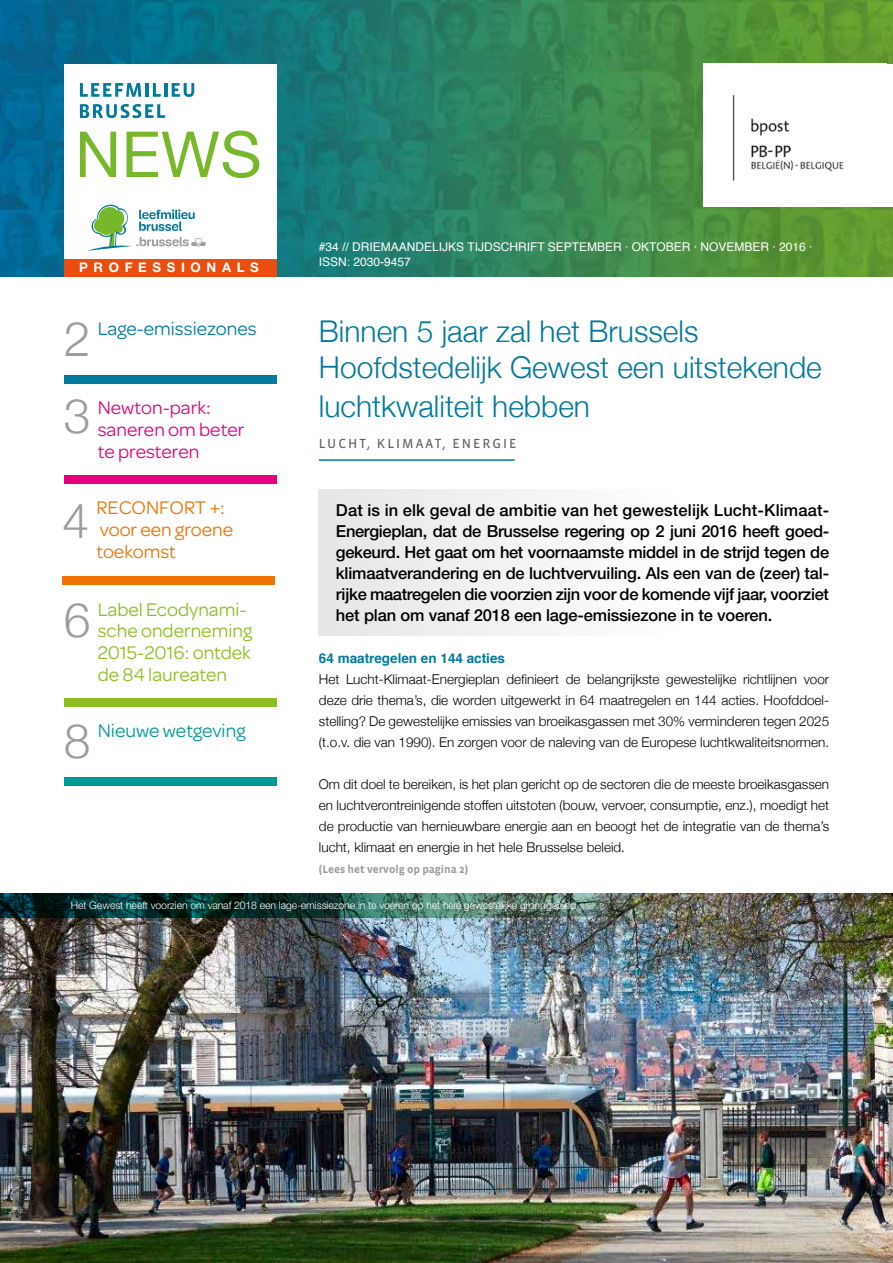
<style>
.page{position:relative;width:893px;height:1263px;background:#fff}
.page>*{position:absolute;margin:0;border:0;box-sizing:border-box;transform-origin:0 0}
.t1{font:300 48px "Helvetica Neue";color:#9d9d9c}
.t2{font:300 30px/36px "Helvetica Neue";color:#007a9d}
.t3{font:19.5px/21.8px "Omnes";color:#8dbe22}
.t4{font:19.5px/21.8px "Omnes";color:#e6007d}
.t5{font:19.5px/21.8px "Omnes";color:#ee7203}
.t6{font:19.5px "Omnes";color:#007a9d}
.t7{font:19.5px "Omnes";color:#009a93}
.t8{font:500 16.5px/21px "Helvetica Neue LT Std";letter-spacing:-.01em;color:#000;text-align:justify}
.t9{font:300 13.5px/21px "Helvetica Neue";color:#000;text-align:justify}
.t10{font:700 13.5px "Helvetica";color:#007a9d}
.t11{font:13.5px "Vista Sans Reg";letter-spacing:.15em;color:#646363}
.t12{font:700 13.2px "Helvetica Neue LT Std";letter-spacing:.43em;color:#fff}
.t13{font:12px/15px "Helvetica";color:#fff}
.t14{font:700 11.25px "Vista Sans";color:#9d9d9c}
.t15{font:300 10.5px "Helvetica Neue LT Std";letter-spacing:-.01em;color:#fff}
</style>
<div class="page">
<div style="left:319px;top:489px;width:359px;height:147px;background:#f2f2f2"></div>
<hr style="left:319px;top:459px;width:196px;height:2px;background:#007a9d">
<div style="left:64px;top:475px;width:212px;height:9px;background:#e6007d"></div>
<div style="left:64px;top:375px;width:212px;height:8px;background:#007a9d"></div>
<div style="left:64px;top:777px;width:212px;height:8px;background:#009a93"></div>
<div style="left:64px;top:698px;width:212px;height:8px;background:#8dbe22"></div>
<div style="left:62px;top:576px;width:213px;height:9px;background:#ee7203"></div>
<img style="left:0;top:0;width:893px;height:276px">
<img style="left:703px;top:64px;width:177px;height:143px">
<div style="left:880px;top:64px;width:13px;height:143px;background:#fff"></div>
<img style="left:0;top:893px;width:893px;height:370px">
<img style="left:0;top:893px;width:709px;height:24px">
<div style="left:64px;top:64px;width:212px;height:212px;background:#fff"></div>
<div style="left:64px;top:259px;width:212px;height:17px;background:#e94e0f"></div>
<svg style="left:80px;top:132px;width:36px;height:45px"></svg>
<svg style="left:126px;top:131px;width:133px;height:47px"></svg>
<svg style="left:88px;top:204px;width:118px;height:47px"></svg>
<svg style="left:80px;top:83px;width:61px;height:14px"></svg>
<hr style="left:145px;top:83px;width:3px;height:14px;background:#007a9d">
<svg style="left:153px;top:83px;width:8px;height:14px"></svg>
<hr style="left:164px;top:83px;width:3px;height:14px;background:#007a9d">
<svg style="left:172px;top:83px;width:22px;height:14px"></svg>
<svg style="left:80px;top:104px;width:85px;height:14px"></svg>
<p class="t12" style="left:79px;top:260px;width:181px">PROFESSIONALS</p>
<h1 class="t1" style="left:64px;top:300px;width:28px">2</h1>
<h3 class="t6" style="left:98px;top:315px;width:160px">Lage-emissiezones</h3>
<h1 class="t1" style="left:64px;top:377px;width:28px">3</h1>
<h3 class="t4" style="left:98px;top:396px;width:148px">Newton-park: saneren om beter te presteren</h3>
<h1 class="t1" style="left:62px;top:482px;width:28px">4</h1>
<h3 class="t5" style="left:96px;top:496px;width:138px">RECONFORT +: voor een groene toekomst</h3>
<h1 class="t1" style="left:64px;top:581px;width:28px">6</h1>
<h3 class="t3" style="left:98px;top:597px;width:156px">Label Ecodynami&shy;sche onderneming<br>2015-2016: ontdek de 84 laureaten</h3>
<h1 class="t1" style="left:64px;top:702px;width:28px">8</h1>
<h3 class="t7" style="left:98px;top:717px;width:149px">Nieuwe wetgeving</h3>
<p class="t13" style="left:319px;top:240px;width:495px">#34 // DRIEMAANDELIJKS TIJDSCHRIFT SEPTEMBER · OKTOBER · NOVEMBER · 2016 ·<br>ISSN: 2030-9457</p>
<h2 class="t2" style="left:319px;top:311px;width:504px">Binnen 5 jaar zal het Brussels<br>Hoofdstedelijk Gewest een uitstekende</h2>
<h2 class="t2" style="left:319px;top:386px;width:273px">luchtkwaliteit hebben</h2>
<p class="t11" style="left:319px;top:437px;width:199px">LUCHT, KLIMAAT, ENERGIE</p>
<p class="t8" style="left:336px;top:499px;width:495px">Dat is in elk geval de ambitie van het gewestelijk Lucht-Klimaat-Energieplan, dat de Brusselse regering op 2 juni 2016 heeft goed&shy;gekeurd. Het gaat om het voornaamste middel in de strijd tegen de klimaatverandering en de luchtvervuiling. Als een van de (zeer) tal&shy;rijke maatregelen die voorzien zijn voor de komende vijf jaar, voorziet het plan om vanaf 2018 een lage-emissiezone in te voeren.</p>
<p class="t10" style="left:319px;top:647px;width:188px">64 maatregelen en 144 acties</p>
<p class="t9" style="left:319px;top:668px;width:512px">Het Lucht-Klimaat-Energieplan definieert de belangrijkste gewestelijke richtlijnen voor deze drie thema’s, die worden uitgewerkt in 64 maatregelen en 144 acties. Hoofddoel&shy;stelling? De gewestelijke emissies van broeikasgassen met 30% verminderen tegen 2025 (t.o.v. die van 1990). En zorgen voor de naleving van de Europese luchtkwaliteitsnormen.</p>
<p class="t9" style="left:319px;top:773px;width:512px">Om dit doel te bereiken, is het plan gericht op de sectoren die de meeste broeikasgassen en luchtverontreinigende stoffen uitstoten (bouw, vervoer, consumptie, enz.), moedigt het de productie van hernieuwbare energie aan en beoogt het de integratie van de thema’s lucht, klimaat en energie in het hele Brusselse beleid.</p>
<p class="t14" style="left:319px;top:863px;width:151px">(Lees het vervolg op pagina 2)</p>
<p class="t15" style="left:71px;top:899px;width:510px">Het Gewest heeft voorzien om vanaf 2018 een lage-emissiezone in te voeren op het hele gewestelijke grondgebied.</p>
</div>
